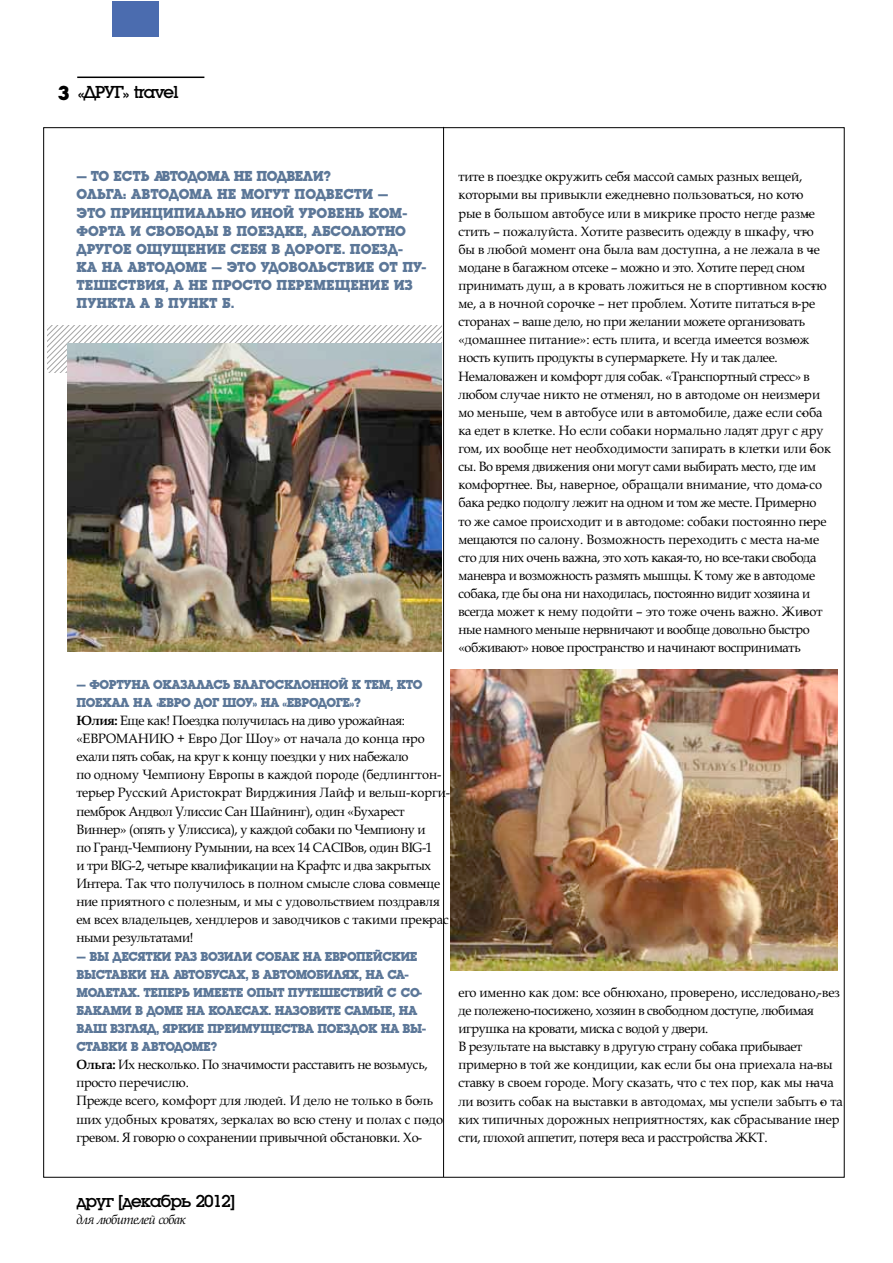
<style>
.page{position:relative;width:893px;height:1263px;background:#fff}
.page>*{position:absolute;margin:0;border:0;box-sizing:border-box;transform-origin:0 0}
.t1{font:18px "Dr Luga";letter-spacing:-.05em;color:#000}
.t2{font:700 15px/18.1px "Dr Luga";color:#5c7798;scale:.95 1}
.t3{font:13.5px/18.1px "Dr Book Antiqua";letter-spacing:-.015em;color:#000;scale:.95 1}
.t4{font:700 13.5px/18.1px "Dr Luga";letter-spacing:-.03em;color:#5c7798;scale:.95 1}
.t5{font:italic 13.5px "Dr Book Antiqua";color:#000}
.s1{font-weight:700;font-size:21px}
.s2{font-weight:700}
</style>
<div class="page">
<hr style="left:77px;top:77px;width:127px;height:1px;background:#000">
<div style="left:112px;top:1px;width:46px;height:36px;background:#4b6caf"></div>
<hr style="left:443px;top:127px;width:1px;height:1050px;background:#000">
<svg style="left:47px;top:326px;width:395px;height:46px"></svg>
<img style="left:67px;top:344px;width:375px;height:308px">
<img style="left:451px;top:669px;width:387px;height:301px">
<h1 class="t1" style="left:58px;top:83px;width:122px"><span class="s1">3</span> «ДРУГ» travel</h1>
<p class="t2" style="left:77px;top:167px;width:370px">– ТО ЕСТЬ АВТОДОМА НЕ ПОДВЕЛИ?<br>ОЛЬГА: АВТОДОМА НЕ МОГУТ ПОДВЕСТИ –<br>ЭТО ПРИНЦИПИАЛЬНО ИНОЙ УРОВЕНЬ КОМ-ФОРТА И СВОБОДЫ В ПОЕЗДКЕ, АБСОЛЮТНО ДРУГОЕ ОЩУЩЕНИЕ СЕБЯ В ДОРОГЕ. ПОЕЗД-КА НА АВТОДОМЕ – ЭТО УДОВОЛЬСТВИЕ ОТ ПУ-ТЕШЕСТВИЯ, А НЕ ПРОСТО ПЕРЕМЕЩЕНИЕ ИЗ ПУНКТА А В ПУНКТ Б.</p>
<p class="t4" style="left:77px;top:675px;width:366px">– ФОРТУНА ОКАЗАЛАСЬ БЛАГОСКЛОННОЙ К ТЕМ, КТО<br>ПОЕХАЛ НА «ЕВРО ДОГ ШОУ» НА «ЕВРОДОГЕ»?</p>
<p class="t3" style="left:77px;top:711px;width:368px"><span class="s2">Юлия:</span> Еще как! Поездка получилась на диво урожайная: «ЕВРОМАНИЮ + Евро Дог Шоу» от начала до конца про</p>
<p class="t3" style="left:77px;top:729px;width:395px;text-indent:330px">-<br>ехали пять собак, на круг к концу поездки у них набежало<br>по одному Чемпиону Европы в каждой породе (бедлингтон&shy;терьер Русский Аристократ Вирджиния Лайф и вельш-корги&shy;пемброк Андвол Улиссис Сан Шайнинг), один «Бухарест Виннер» (опять у Улиссиса), у каждой собаки по Чемпиону и<br>по Гранд-Чемпиону Румынии, на всех 14 CACIBов, один BIG-1<br>и три BIG-2, четыре квалификации на Крафтс и два закрытых Интера. Так что получилoсь в полном смысле слова совмеще</p>
<p class="t3" style="left:77px;top:874px;width:384px;text-indent:344px">- ние приятного с полезным, и мы с удовольствием поздравля</p>
<p class="t3" style="left:77px;top:892px;width:393px;text-indent:343px">-<br>ем всех владельцев, хендлеров и заводчиков с такими прекрас</p>
<p class="t3" style="left:427px;top:910px;width:6px">-</p>
<p class="t3" style="left:77px;top:929px;width:124px">ными результатами!</p>
<p class="t4" style="left:77px;top:947px;width:369px">– ВЫ ДЕСЯТКИ РАЗ ВОЗИЛИ СОБАК НА ЕВРОПЕЙСКИЕ ВЫСТАВКИ НА АВТОБУСАХ, В АВТОМОБИЛЯХ, НА СА-МОЛЕТАХ. ТЕПЕРЬ ИМЕЕТЕ ОПЫТ ПУТЕШЕСТВИЙ С СО-БАКАМИ В ДОМЕ НА КОЛЕСАХ. НАЗОВИТЕ САМЫЕ, НА ВАШ ВЗГЛЯД, ЯРКИЕ ПРЕИМУЩЕСТВА ПОЕЗДОК НА ВЫ-СТАВКИ В АВТОДОМЕ?</p>
<p class="t3" style="left:77px;top:1055px;width:377px"><span class="s2">Ольга:</span> Их несколько. По значимости расставить не возьмусь, просто перечислю.<br>Прежде всего, комфорт для людей. И дело не только в боль</p>
<p class="t3" style="left:77px;top:1092px;width:387px;text-indent:340px">- ших удобных кроватях, зеркалах во всю стену и полах с подо</p>
<p class="t3" style="left:425px;top:1110px;width:6px">-</p>
<p class="t3" style="left:77px;top:1128px;width:365px">гревом. Я говорю о сохранении привычной обстановки. Хо-</p>
<p class="t3" style="left:459px;top:168px;width:389px">тите в поездке окружить себя массой самых разных вещей, которыми вы привыкли ежедневно пользоваться, но кото&shy;рые в большом автобусе или в микрике просто негде разме&shy;стить – пожалуйста. Хотите развесить одежду в шкафу, что&shy;бы в любой момент она была вам доступна, а не лежала в че&shy;модане в багажном отсеке – можно и это. Хотите перед сном принимать душ, а в кровать ложиться не в спортивном костю&shy;ме, а в ночной сорочке – нет проблем. Хотите питаться в-ре сторанах – ваше дело, но при желании можете организовать «домашнее питание»: есть плита, и всегда имеется возмож&shy;ность купить продукты в супермаркете. Ну и так далее.<br>Немаловажен и комфорт для собак. «Транспортный стресс» в любом случае никто не отменял, но в автодоме он неизмери</p>
<p class="t3" style="left:459px;top:385px;width:385px;text-indent:342px">- мо меньше, чем в автобусе или в автомобиле, даже если соба</p>
<p class="t3" style="left:459px;top:403px;width:386px;text-indent:342px">-<br>ка едет в клетке. Но если собаки нормально ладят друг с дру</p>
<p class="t3" style="left:459px;top:421px;width:393px;text-indent:343px">- гом, их вообще нет необходимости запирать в клетки или -бок сы. Во время движения они могут сами выбирать место, где им комфортнее. Вы, наверное, обращали внимание, что дома-со бака редко подолгу лежит на одном и том же месте. Примерно то же самое происходит и в автодоме: собаки постоянно пере</p>
<p class="t3" style="left:459px;top:512px;width:385px;text-indent:347px">- мещаются по салону. Возможность переходить с места на-ме сто для них очень важна, это хоть какая-то, но все-таки свобода маневра и возможность размять мышцы. К тому же в автодоме собака, где бы она ни находилась, постоянно видит хозяина и всегда может к нему подойти – это тоже очень важно. Живот</p>
<p class="t3" style="left:459px;top:602px;width:371px;text-indent:344px">- ные намного меньше нервничают и вообще довольно быстро «обживают» новое пространство и начинают воспринимать</p>
<p class="t3" style="left:459px;top:983px;width:403px">его именно как дом: все обнюхано, проверено, исследовано, -вез де полежено-посижено, хозяин в свободном доступе, любимая игрушка на кровати, миска с водой у двери.<br>В результате на выставку в другую страну собака прибывает примерно в той же кондиции, как если бы она приехала на-вы ставку в своем городе. Могу сказать, что с тех пор, как мы нача</p>
<p class="t3" style="left:459px;top:1074px;width:406px;text-indent:353px">-<br>ли возить собак на выставки в автодомах, мы успели забыть -о та ких типичных дорожных неприятностях, как сбрасывание шер</p>
<p class="t3" style="left:819px;top:1110px;width:6px">-</p>
<p class="t3" style="left:459px;top:1128px;width:327px">сти, плохой аппетит, потеря веса и расстройства ЖКТ.</p>
<h1 class="t1" style="left:77px;top:1192px;width:160px">друг [декабрь 2012]</h1>
<p class="t5" style="left:77px;top:1211px;width:111px">для любителей собак</p>
</div>
